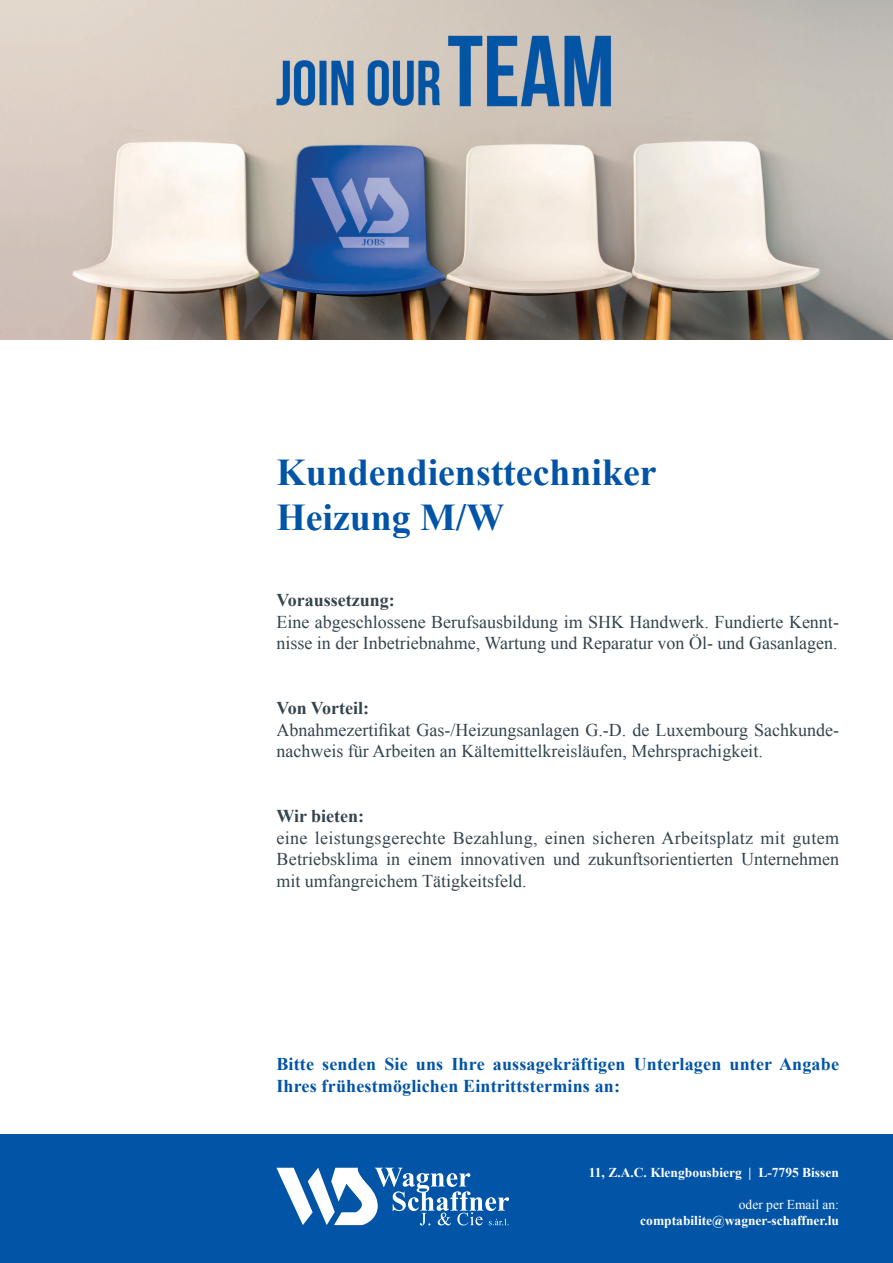
<style>
.page{position:relative;width:893px;height:1263px;background:#fff}
.page>*{position:absolute;margin:0;border:0;box-sizing:border-box;transform-origin:0 0}
.t1{font:700 37.8px/45.3px "Times New Roman";color:#0154a6}
.t2{font:18px/21.6px "Times New Roman";color:#33444d}
.t3{font:700 18px/21.6px "Times New Roman";letter-spacing:.01em;color:#0154a6}
.t4{font:700 18px "Times New Roman";color:#33444d}
.t5{font:700 13.5px "Times New Roman";color:#fff}
.t6{font:13.5px "Times New Roman";color:#fff}
</style>
<div class="page">
<img style="left:0;top:0;width:893px;height:340px">
<div style="left:0;top:1134px;width:893px;height:129px;background:#0154a6"></div>
<svg style="left:276px;top:1168px;width:233px;height:57px"></svg>
<h1 class="t1" style="left:276px;top:453px;width:382px">Kundendiensttechniker<br>Heizung M/W</h1>
<p class="t4" style="left:276px;top:594px;width:120px">Voraussetzung:</p>
<p class="t2" style="left:276px;top:613px;width:564px">Eine abgeschlossene Berufsausbildung im SHK Handwerk. Fundierte Kennt&shy;nisse in der Inbetriebnahme, Wartung und Reparatur von Öl- und Gasanlagen.</p>
<p class="t4" style="left:276px;top:702px;width:94px">Von Vorteil:</p>
<p class="t2" style="left:276px;top:719px;width:564px">Abnahmezertifikat Gas-/Heizungsanlagen G.-D. de Luxembourg Sachkunde&shy;nachweis für Arbeiten an Kältemittelkreisläufen, Mehrsprachigkeit.</p>
<p class="t4" style="left:276px;top:810px;width:89px">Wir bieten:</p>
<p class="t2" style="left:276px;top:829px;width:564px;text-align:justify">eine leistungsgerechte Bezahlung, einen sicheren Arbeitsplatz mit gutem Betriebsklima in einem innovativen und zukunftsorientierten Unternehmen mit umfangreichem Tätigkeitsfeld.</p>
<p class="t3" style="left:276px;top:1055px;width:564px">Bitte senden Sie uns Ihre aussagekräftigen Unterlagen unter Angabe<br>Ihres frühestmöglichen Eintrittstermins an:</p>
<p class="t5" style="left:589px;top:1168px;width:252px">11, Z.A.C. Klengbousbierg | L-7795 Bissen</p>
<p class="t6" style="left:739px;top:1200px;width:102px">oder per Email an:</p>
<p class="t5" style="left:640px;top:1216px;width:200px">comptabilite@wagner-schaffner.lu</p>
</div>
